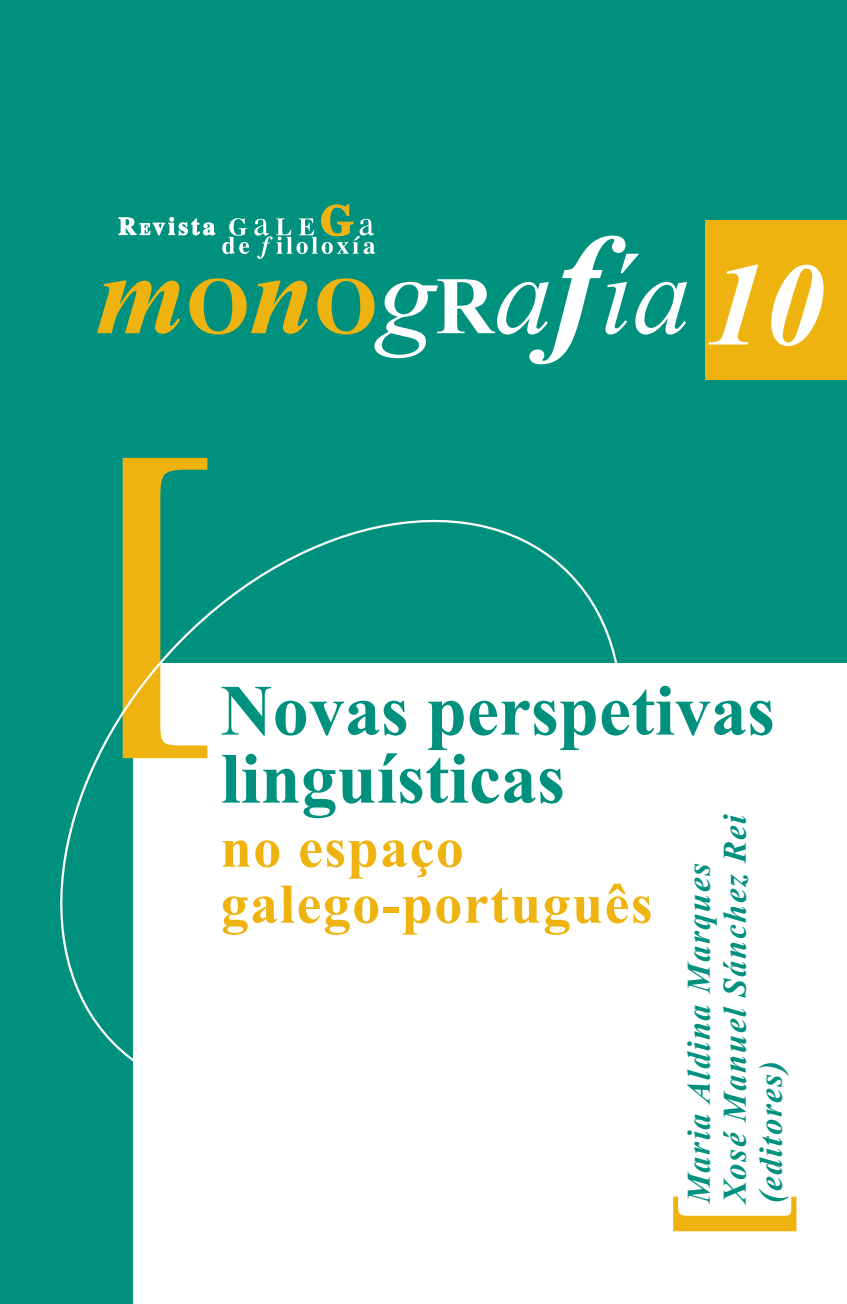
<style>
.page{position:relative;width:847px;height:1304px;background:#fff}
.page>*{position:absolute;margin:0;border:0;box-sizing:border-box;transform-origin:0 0}
.t1{font:italic 700 118px "Times New Roman";color:#fff}
.t2{font:italic 116px "Times New Roman";color:#fff}
.t3{font:700 72px/68px "Times New Roman";color:#00907e}
.t4{font:700 56px "Times New Roman";letter-spacing:.025em;color:#efb310}
.t5{font:italic 700 32.6px/36px "Times New Roman";letter-spacing:.05em;color:#00907e}
.s1{font-weight:700;color:#efb310}
.s2{font-weight:700;font-style:normal;font-size:81.4px;color:#efb310}
.s3{font-weight:700;font-style:normal;font-size:81.4px}
.s4{font-weight:700;font-size:144px}
</style>
<div class="page">
<div style="left:0;top:0;width:847px;height:1303px;background:#00907e"></div>
<svg style="left:119px;top:217px;width:96px;height:18px"></svg>
<svg style="left:222px;top:204px;width:153px;height:55px"></svg>
<div style="left:705px;top:220px;width:141px;height:159px;background:#efb310"></div>
<div style="left:132px;top:663px;width:715px;height:640px;background:#fff"></div>
<svg style="left:123px;top:458px;width:84px;height:24px"></svg>
<svg style="left:60px;top:482px;width:558px;height:651px"></svg>
<svg style="left:673px;top:1196px;width:123px;height:34px"></svg>
<p class="t2" style="left:96px;top:214px;width:596px"><span class="s1">m</span><span class="s2">O</span><span class="s1">n</span><span class="s2">O</span>g<span class="s3">R</span>a<span class="s4">f</span>ía</p>
<p class="t1" style="left:705px;top:222px;width:119px">10</p>
<p class="t3" style="left:221px;top:674px;width:555px">Novas perspetivas linguísticas</p>
<p class="t4" style="left:221px;top:809px;width:244px">no espaço</p>
<p class="t4" style="left:221px;top:865px;width:433px">galego-português</p>
<p class="t5" style="left:716px;top:1202px;width:390px;rotate:-90deg">Xosé Manuel Sánchez Rei (editores)</p>
<p class="t5" style="left:680px;top:1202px;width:341px;rotate:-90deg">Maria Aldina Marques</p>
</div>
